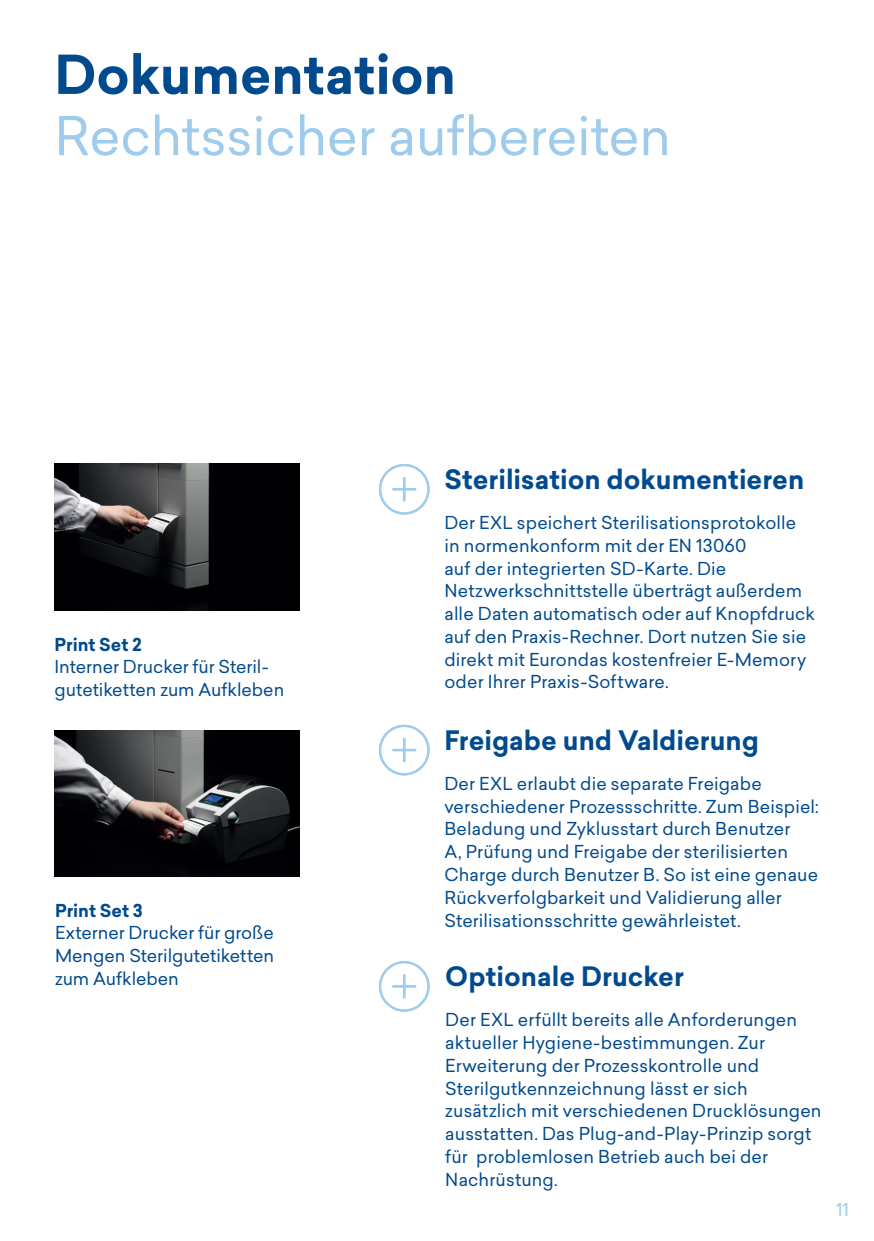
<style>
.page{position:relative;width:874px;height:1241px;background:#fff}
.page>*{position:absolute;margin:0;border:0;box-sizing:border-box;transform-origin:0 0}
.t1{font:52.5px "Sailec";letter-spacing:-.005em;color:#9fcbec}
.t2{font:700 52.5px "Sailec";letter-spacing:-.005em;color:#004a8d}
.t3{font:700 26.25px "Sailec";color:#004a8d}
.t4{font:17.5px/22.8px "Sailec";letter-spacing:.005em;color:#004a8d}
.t5{font:700 17.5px "Sailec";color:#004a8d}
.t6{font:17.5px "Sailec";color:#9fcbec}
</style>
<div class="page">
<img style="left:55px;top:464px;width:245px;height:146px">
<img style="left:55px;top:730px;width:245px;height:146px">
<svg style="left:379px;top:961px;width:51px;height:50px"></svg>
<div style="left:403px;top:973px;width:2px;height:25px;border:1px solid #9fcbec"></div>
<div style="left:392px;top:984px;width:24px;height:3px;border:1px solid #9fcbec"></div>
<svg style="left:379px;top:464px;width:51px;height:51px"></svg>
<div style="left:403px;top:477px;width:2px;height:24px;border:1px solid #9fcbec"></div>
<div style="left:392px;top:488px;width:24px;height:2px;border:1px solid #9fcbec"></div>
<svg style="left:379px;top:724px;width:51px;height:51px"></svg>
<div style="left:392px;top:748px;width:24px;height:3px;border:1px solid #9fcbec"></div>
<p class="t2" style="left:54px;top:37px;width:403px">Dokumentation</p>
<p class="t1" style="left:54px;top:99px;width:618px">Rechtssicher aufbereiten</p>
<p class="t5" style="left:55px;top:631px;width:89px">Print Set 2</p>
<p class="t4" style="left:55px;top:655px;width:231px">Interner Drucker für Steril&shy;gutetiketten zum Aufkleben</p>
<p class="t5" style="left:55px;top:897px;width:89px">Print Set 3</p>
<p class="t4" style="left:55px;top:921px;width:220px;text-align:justify">Externer Drucker für große Mengen Sterilgutetiketten zum Aufkleben</p>
<p class="t3" style="left:444px;top:460px;width:361px">Sterilisation dokumentieren</p>
<p class="t4" style="left:444px;top:511px;width:372px">Der EXL speichert Sterilisationsprotokolle in normenkonform mit der EN 13060<br>auf der integrierten SD-Karte. Die Netzwerkschnittstelle überträgt außerdem alle Daten automatisch oder auf Knopfdruck auf den Praxis-Rechner. Dort nutzen Sie sie direkt mit Eurondas kostenfreier E-Memory oder Ihrer Praxis-Software.</p>
<p class="t3" style="left:444px;top:721px;width:316px">Freigabe und Valdierung</p>
<p class="t4" style="left:444px;top:771px;width:376px">Der EXL erlaubt die separate Freigabe verschiedener Prozessschritte. Zum Beispiel:<br>Beladung und Zyklusstart durch Benutzer<br>A, Prüfung und Freigabe der sterilisierten Charge durch Benutzer B. So ist eine genaue Rückverfolgbarkeit und Validierung aller Sterilisationsschritte gewährleistet.</p>
<p class="t3" style="left:445px;top:957px;width:240px">Optionale Drucker</p>
<p class="t4" style="left:445px;top:1008px;width:377px">Der EXL erfüllt bereits alle Anforderungen aktueller Hygiene-bestimmungen. Zur Erweiterung der Prozesskontrolle und Sterilgutkennzeichnung lässt er sich zusätzlich mit verschiedenen Drucklösungen ausstatten. Das Plug-and-Play-Prinzip sorgt für problemlosen Betrieb auch bei der Nachrüstung.</p>
<p class="t6" style="left:835px;top:1196px;width:15px">11</p>
</div>
